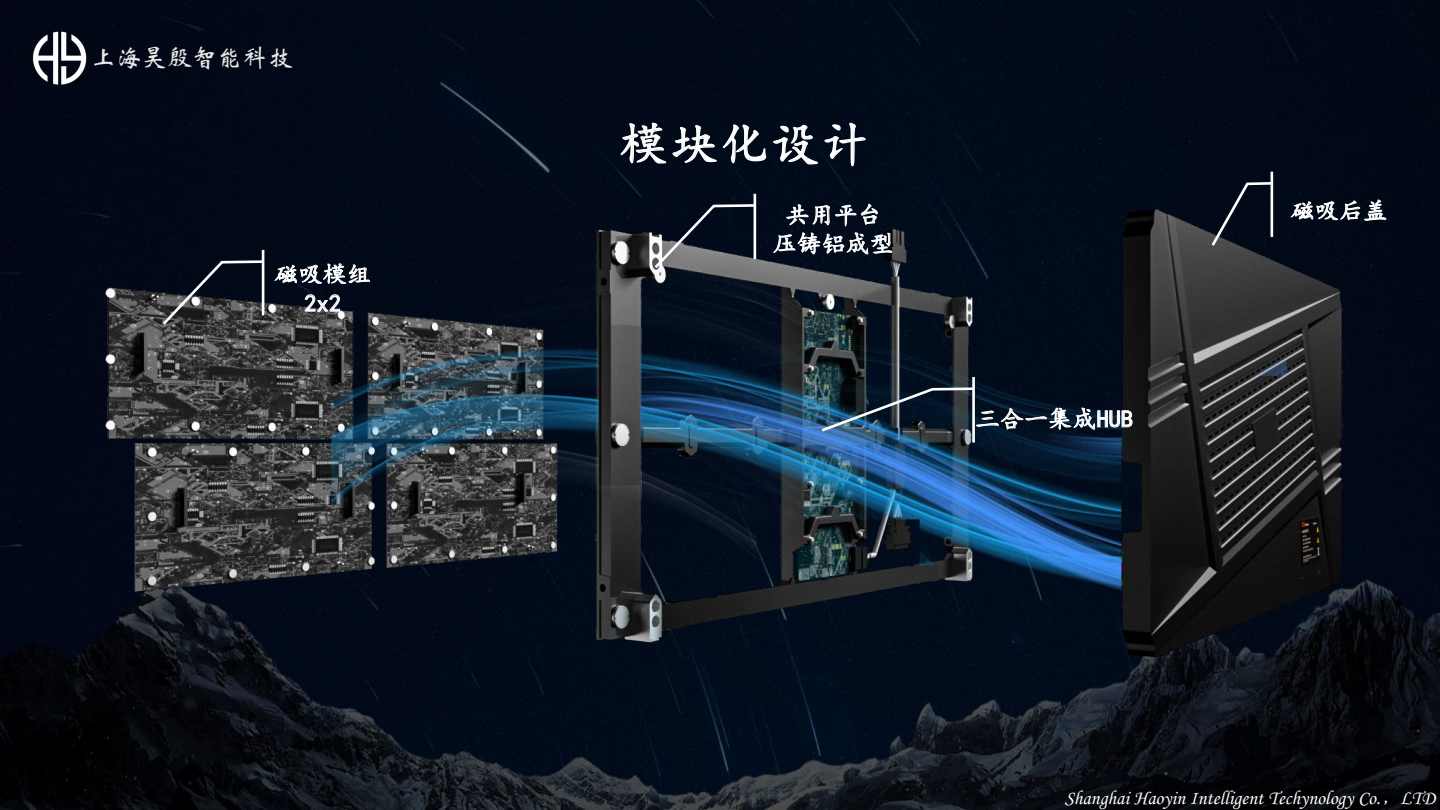
<style>
.page{position:relative;width:1440px;height:810px;background:#fff}
.page>*{position:absolute;margin:0;border:0;box-sizing:border-box;transform-origin:0 0}
.t1{font:48px "Kai Ti";letter-spacing:.05em;color:#fff}
.t2{font:25.35px "ST Xinwei";color:#e9e8e8}
.t3{font:24px/28.8px "Kai Ti";letter-spacing:.01em;color:#fff;text-align:center}
.t4{font:19.65px "ST Liti";color:#fff}
</style>
<div class="page">
<div style="left:0;top:0;width:1440px;height:810px;background:#000;opacity:.5"></div>
<img style="left:34px;top:117px;width:1372px;height:650px">
<svg style="left:619px;top:122px;width:248px;height:45px;background:#333a46"></svg>
<svg style="left:274px;top:263px;width:96px;height:22px"></svg>
<svg style="left:304px;top:294px;width:36px;height:18px"></svg>
<svg style="left:786px;top:203px;width:92px;height:23px;background:#3f4753"></svg>
<svg style="left:773px;top:232px;width:120px;height:23px;background:#515862"></svg>
<svg style="left:1291px;top:182px;width:96px;height:39px;background:#2f3540"></svg>
<hr style="left:262px;top:250px;width:2px;height:65px;background:#fff">
<svg style="left:160px;top:259px;width:106px;height:68px;background:#2f323a"></svg>
<hr style="left:754px;top:194px;width:2px;height:65px;background:#fff">
<svg style="left:652px;top:203px;width:106px;height:68px;background:#3c424c"></svg>
<hr style="left:972px;top:377px;width:3px;height:66px;background:#fff">
<img style="left:819px;top:386px;width:314px;height:48px">
<hr style="left:1271px;top:172px;width:2px;height:65px;background:#fff">
<svg style="left:1209px;top:181px;width:66px;height:68px;background:#1c2330"></svg>
<img style="left:0;top:3px;width:120px;height:117px">
<p class="t2" style="left:91px;top:44px;width:204px">上海昊殷智能科技</p>
<p class="t3" style="left:274px;top:260px;width:98px">磁吸模组<br>2x2</p>
<h1 class="t1" style="left:620px;top:120px;width:251px">模块化设计</h1>
<p class="t3" style="left:773px;top:201px;width:122px">共用平台压铸铝成型</p>
<p class="t3" style="left:976px;top:405px;width:159px">三合一集成HUB</p>
<p class="t3" style="left:1291px;top:197px;width:98px">磁吸后盖</p>
<p class="t4" style="left:1065px;top:788px;width:372px">Shanghai Haoyin Intelligent Techynology Co.，LTD</p>
</div>
